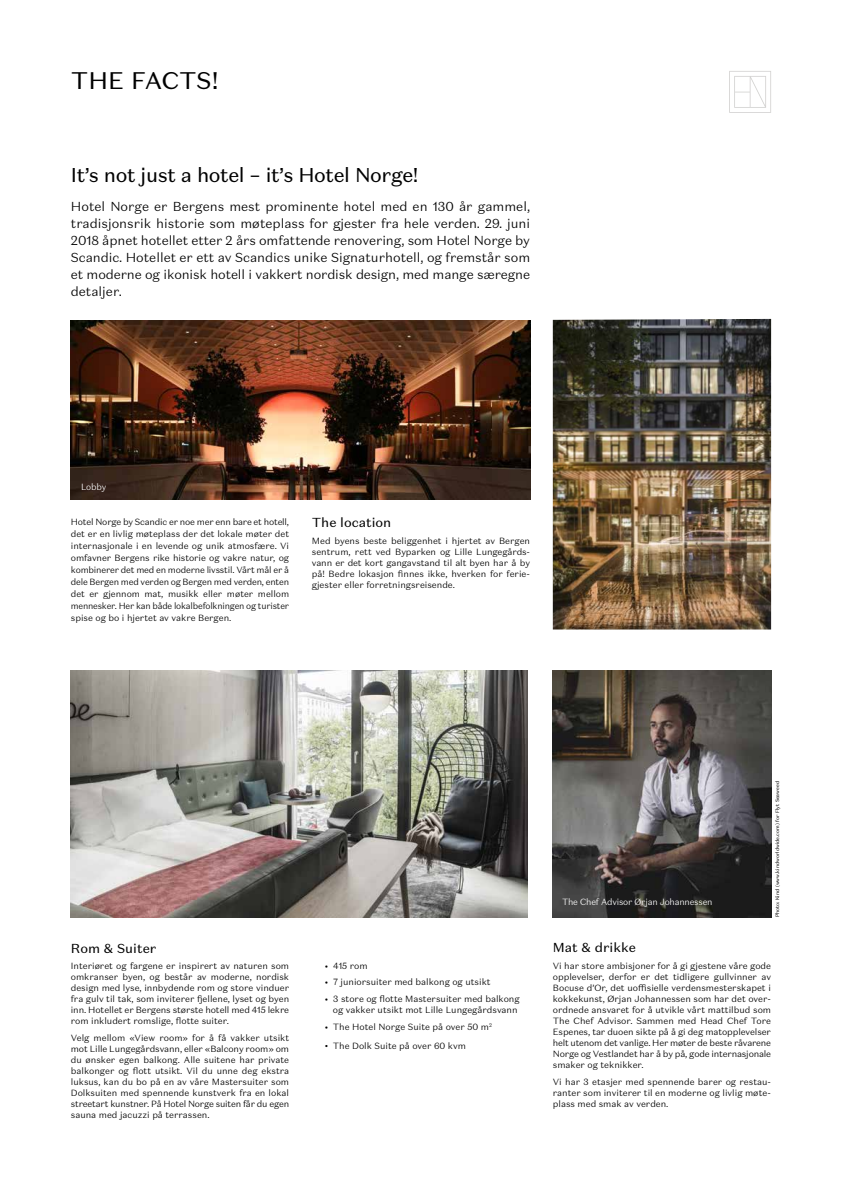
<style>
.page{position:relative;width:842px;height:1191px;background:#fff}
.page>*{position:absolute;margin:0;border:0;box-sizing:border-box;transform-origin:0 0}
.t1{font:24px "Domaine Sans Text";letter-spacing:-.005em;color:#000}
.t2{font:20px "Domaine Sans Text";letter-spacing:-.02em;color:#000}
.t3{font:300 13px/17px "Domaine Sans Text";letter-spacing:-.01em;color:#000;text-align:justify}
.t4{font:13px "Domaine Sans Text";color:#000}
.t5{font:300 9px/11px "Domaine Sans Text";color:#000;text-align:justify}
.t6{font:300 9px "Domaine Sans Text";letter-spacing:-.02em;color:#fff}
.t7{font:5px "Domaine Sans Text";color:#000}
</style>
<div class="page">
<img style="left:553px;top:319px;width:218px;height:310px">
<img style="left:71px;top:320px;width:459px;height:180px">
<img style="left:71px;top:670px;width:456px;height:247px">
<img style="left:553px;top:670px;width:218px;height:247px">
<svg style="left:729px;top:71px;width:42px;height:42px"></svg>
<h1 class="t1" style="left:71px;top:66px;width:149px">THE FACTS!</h1>
<h2 class="t2" style="left:71px;top:162px;width:349px">It’s not just a hotel – it’s Hotel Norge!</h2>
<p class="t3" style="left:71px;top:197px;width:461px">Hotel Norge er Bergens mest prominente hotel med en 130 år gammel, tradisjonsrik historie som møteplass for gjester fra hele verden. 29. juni 2018 åpnet hotellet etter 2 års omfattende renovering, som Hotel Norge by Scandic. Hotellet er ett av Scandics unike Signaturhotell, og fremstår som et moderne og ikonisk hotell i vakkert nordisk design, med mange særegne detaljer.</p>
<p class="t6" style="left:81px;top:481px;width:27px">Lobby</p>
<p class="t5" style="left:71px;top:515px;width:220px;line-height:12px">Hotel Norge by Scandic er noe mer enn bare et hotell, det er en livlig møteplass der det lokale møter det internasjonale i en levende og unik atmosfære. Vi omfavner Bergens rike historie og vakre natur, og kombinerer det med en moderne livsstil. Vårt mål er å dele Bergen med verden og Bergen med verden, enten det er gjennom mat, musikk eller møter mellom mennesker. Her kan både lokalbefolkningen og turister spise og bo i hjertet av vakre Bergen.</p>
<h3 class="t4" style="left:312px;top:514px;width:81px">The location</h3>
<p class="t5" style="left:312px;top:535px;width:220px">Med byens beste beliggenhet i hjertet av Bergen sentrum, rett ved Byparken og Lille Lungegårds&shy;vann er det kort gangavstand til alt byen har å by på! Bedre lokasjon finnes ikke, hverken for ferie&shy;gjester eller forretningsreisende.</p>
<h3 class="t4" style="left:71px;top:940px;width:87px">Rom &amp; Suiter</h3>
<p class="t5" style="left:71px;top:960px;width:220px">Interiøret og fargene er inspirert av naturen som omkranser byen, og består av moderne, nordisk design med lyse, innbydende rom og store vinduer fra gulv til tak, som inviterer fjellene, lyset og byen inn. Hotellet er Bergens største hotell med 415 lekre rom inkludert romslige, flotte suiter.</p>
<p class="t5" style="left:71px;top:1032px;width:220px">Velg mellom «View room» for å få vakker utsikt mot Lille Lungegårdsvann, eller «Balcony room» om du ønsker egen balkong. Alle suitene har private balkonger og flott utsikt. Vil du unne deg ekstra luksus, kan du bo på en av våre Mastersuiter som Dolksuiten med spennende kunstverk fra en lokal streetart kunstner. På Hotel Norge suiten får du egen sauna med jacuzzi på terrassen.</p>
<p class="t5" style="left:325px;top:960px;width:44px">• 415 rom</p>
<p class="t5" style="left:325px;top:976px;width:167px">• 7 juniorsuiter med balkong og utsikt</p>
<p class="t5" style="left:325px;top:993px;width:196px;text-align:right">• 3 store og flotte Mastersuiter med balkong og vakker utsikt mot Lille Lungegårdsvann</p>
<p class="t5" style="left:325px;top:1021px;width:169px">• The Hotel Norge Suite på over 50 m<sup>2</sup></p>
<p class="t5" style="left:325px;top:1040px;width:143px">• The Dolk Suite på over 60 kvm</p>
<p class="t6" style="left:562px;top:896px;width:152px">The Chef Advisor Ørjan Johannessen</p>
<p class="t7" style="left:774px;top:917px;width:138px;rotate:-90deg">Photo: Kind (www.kindworldwide.com) for Flyt Seaweed</p>
<h3 class="t4" style="left:553px;top:939px;width:85px">Mat &amp; drikke</h3>
<p class="t5" style="left:553px;top:960px;width:220px">Vi har store ambisjoner for å gi gjestene våre gode opplevelser, derfor er det tidligere gullvinner av Bocuse d’Or, det uoffisielle verdensmesterskapet i kokkekunst, Ørjan Johannessen som har det over&shy;ordnede ansvaret for å utvikle vårt mattilbud som The Chef Advisor. Sammen med Head Chef Tore Espenes, tar duoen sikte på å gi deg matopplevelser helt utenom det vanlige. Her møter de beste råvarene Norge og Vestlandet har å by på, gode internasjonale smaker og teknikker.</p>
<p class="t5" style="left:553px;top:1075px;width:220px">Vi har 3 etasjer med spennende barer og restau&shy;ranter som inviterer til en moderne og livlig møte&shy;plass med smak av verden.</p>
</div>
